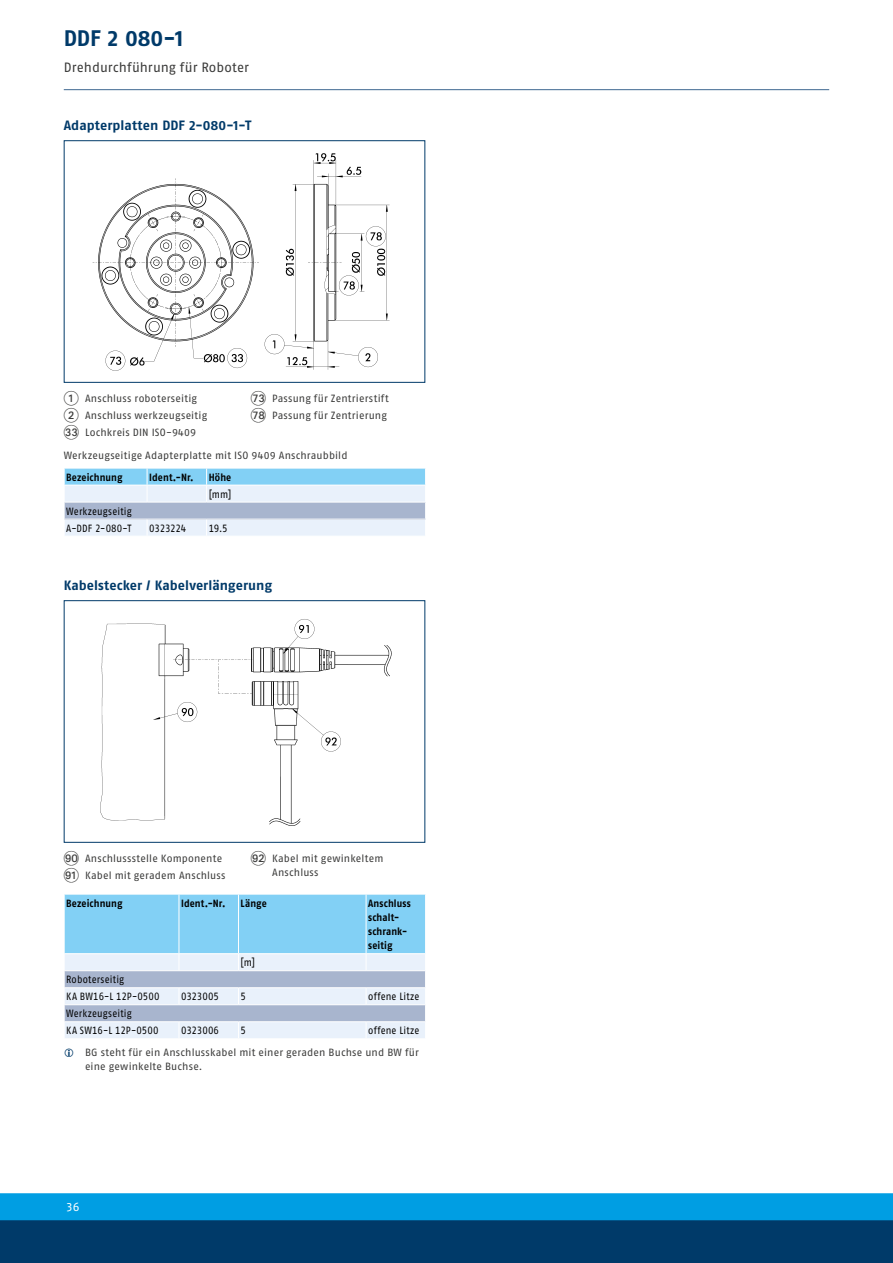
<style>
.page{position:relative;width:893px;height:1263px;background:#fff}
.page>*{position:absolute;margin:0;border:0;box-sizing:border-box;transform-origin:0 0}
.t1{font:700 22.5px "SCHUNK Fago Pro";color:#003a69}
.t2{font:700 13.5px "SCHUNK Fago Pro";letter-spacing:.005em;color:#003a69}
.t3{font:13.5px "SCHUNK Fago Pro";letter-spacing:.005em;color:#3b3b3a}
.t4{font:12px "SCHUNK Fago Pro";color:#fff}
.t5{font:10.5px/17px "SCHUNK Fago Pro";letter-spacing:.015em;color:#3b3b3a}
.t6{font:10.5px/17px "SCHUNK Fago Pro";letter-spacing:.01em;color:#000;scale:.9 1}
.t7{font:700 10.5px/14.2px "SCHUNK Fago Pro";letter-spacing:.01em;color:#000;scale:.9 1}
.t8{font:10.5px "SCHUNK Fago Pro";letter-spacing:-.01em;color:#000;scale:.9 1}
.t9{font:10.5px "SCHUNK Fago Pro";letter-spacing:-.02em;color:#000;scale:.9 1}
.s1{font-family:"Deco Numbers LH Circle";font-size:15px}
</style>
<div class="page">
<div style="left:0;top:1202px;width:893px;height:61px;background:#003a69"></div>
<div style="left:0;top:1193px;width:893px;height:27px;background:#009ee3"></div>
<hr style="left:64px;top:89px;width:765px;height:1px;background:#3e6791">
<div style="left:64px;top:140px;width:361px;height:243px;border:1px solid #003a69"></div>
<img style="left:92px;top:153px;width:298px;height:218px">
<svg style="left:64px;top:468px;width:362px;height:68px;background:#c2dbef"></svg>
<hr style="left:64px;top:519px;width:83px;height:1px;background:#fff">
<hr style="left:147px;top:519px;width:60px;height:1px;background:#fff">
<hr style="left:207px;top:519px;width:219px;height:1px;background:#fff">
<div style="left:64px;top:600px;width:361px;height:243px;border:1px solid #003a69"></div>
<img style="left:100px;top:619px;width:292px;height:207px">
<svg style="left:64px;top:894px;width:362px;height:144px;background:#b2d7ee"></svg>
<hr style="left:64px;top:1021px;width:115px;height:1px;background:#fff">
<hr style="left:179px;top:1021px;width:59px;height:1px;background:#fff">
<hr style="left:238px;top:1021px;width:128px;height:1px;background:#fff">
<hr style="left:366px;top:1021px;width:60px;height:1px;background:#fff">
<h1 class="t1" style="left:64px;top:24px;width:121px">DDF 2 080-1</h1>
<p class="t3" style="left:64px;top:60px;width:187px">Drehdurchführung für Roboter</p>
<p class="t2" style="left:64px;top:117px;width:189px">Adapterplatten DDF 2-080-1-T</p>
<p class="t5" style="left:64px;top:390px;width:145px"><span class="s1">1</span> Anschluss roboterseitig<br><span class="s1">2</span> Anschluss werkzeugseitig<br><span class="s1">CM</span> Lochkreis DIN ISO-9409</p>
<p class="t5" style="left:251px;top:390px;width:139px"><span class="s1">GM</span> Passung für Zentrierstift<br><span class="s1">GR</span> Passung für Zentrierung</p>
<p class="t5" style="left:64px;top:447px;width:285px">Werkzeugseitige Adapterplatte mit ISO 9409 Anschraubbild</p>
<p class="t7" style="left:66px;top:470px;width:64px">Bezeichnung</p>
<p class="t7" style="left:149px;top:470px;width:51px">Ident.-Nr.</p>
<p class="t7" style="left:209px;top:470px;width:27px">Höhe</p>
<p class="t6" style="left:209px;top:486px;width:27px">[mm]</p>
<p class="t6" style="left:66px;top:503px;width:74px">Werkzeugseitig<br>A-DDF 2-080-T</p>
<p class="t9" style="left:149px;top:522px;width:43px">0323224</p>
<p class="t6" style="left:209px;top:520px;width:23px">19.5</p>
<p class="t2" style="left:64px;top:577px;width:210px">Kabelstecker / Kabelverlängerung</p>
<p class="t5" style="left:64px;top:849px;width:163px"><span class="s1">IT</span> Anschlussstelle Komponente<br><span class="s1">IK</span> Kabel mit geradem Anschluss</p>
<p class="t5" style="left:272px;top:851px;width:113px;line-height:14.2px;text-indent:-21px"><span class="s1">IL</span> Kabel mit gewinkeltem<br>Anschluss</p>
<p class="t7" style="left:66px;top:896px;width:64px">Bezeichnung</p>
<p class="t7" style="left:181px;top:896px;width:51px">Ident.-Nr.</p>
<p class="t7" style="left:241px;top:896px;width:31px">Länge</p>
<p class="t7" style="left:368px;top:896px;width:49px">Anschluss schalt&shy;schrank&shy;seitig</p>
<p class="t6" style="left:241px;top:954px;width:17px">[m]</p>
<p class="t6" style="left:66px;top:971px;width:105px">Roboterseitig<br>KA BW16-L 12P-0500</p>
<p class="t8" style="left:181px;top:990px;width:44px">0323005</p>
<p class="t6" style="left:241px;top:988px;width:8px">5</p>
<p class="t6" style="left:368px;top:988px;width:59px">offene Litze</p>
<p class="t6" style="left:66px;top:1005px;width:104px">Werkzeugseitig<br>KA SW16-L 12P-0500</p>
<p class="t8" style="left:181px;top:1024px;width:44px">0323006</p>
<p class="t6" style="left:241px;top:1022px;width:8px">5</p>
<p class="t6" style="left:368px;top:1022px;width:59px">offene Litze</p>
<p class="t5" style="left:85px;top:1045px;width:335px;line-height:14.2px">BG steht für ein Anschlusskabel mit einer geraden Buchse und BW für eine gewinkelte Buchse.</p>
<p class="t4" style="left:67px;top:1199px;width:14px">36</p>
</div>
